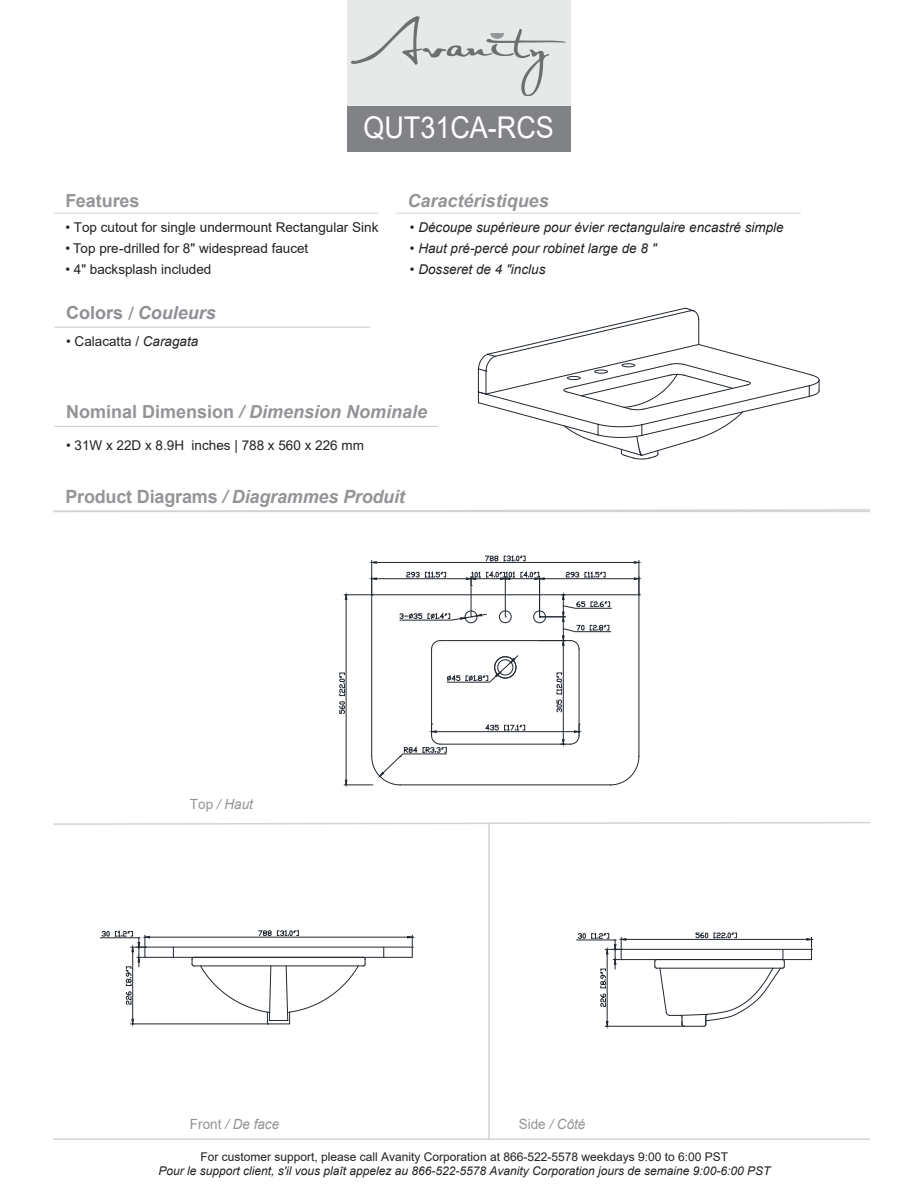
<style>
.page{position:relative;width:918px;height:1188px;background:#fff}
.page>*{position:absolute;margin:0;border:0;box-sizing:border-box;transform-origin:0 0}
.t1{font:30px "Arial";color:#fff;scale:.9 1}
.t2{font:italic 700 18.3px "Arial";letter-spacing:-.01em;color:#939598}
.t3{font:italic 700 18px "Arial";color:#929497}
.t4{font:italic 700 18px "Arial";color:#8e9096}
.t5{font:700 18px "Arial";color:#939598}
.t6{font:italic 14.1px "Arial";color:#939598;scale:.96 1}
.t7{font:italic 13.5px "Arial";color:#231f20}
.t8{font:13.5px "Arial";color:#231f20}
.t9{font:13.5px "Arial";color:#242122}
.t10{font:13.5px "Arial";color:#252122}
.t11{font:italic 12px "Arial";color:#221f20}
.t12{font:12px "Arial";color:#221f20}
.s1{font-style:normal}
.s2{font-family:"Myriad Pro";font-weight:600;font-style:normal}
.s3{font-style:italic}
</style>
<div class="page">
<div style="left:347px;top:0;width:223px;height:106px;background:#e7e8e8"></div>
<svg style="left:351px;top:16px;width:215px;height:80px"></svg>
<div style="left:347px;top:106px;width:223px;height:46px;background:#808285"></div>
<svg style="left:53px;top:509px;width:817px;height:4px"></svg>
<hr style="left:54px;top:213px;width:324px;height:1px;background:#d1d3d4">
<hr style="left:397px;top:213px;width:404px;height:1px;background:#d1d3d4">
<hr style="left:53px;top:1138px;width:817px;height:2px;background:#d1d3d4">
<svg style="left:53px;top:822px;width:817px;height:3px"></svg>
<hr style="left:54px;top:327px;width:317px;height:1px;background:#c7cacc">
<hr style="left:54px;top:426px;width:384px;height:1px;background:#c7cacc">
<hr style="left:53px;top:511px;width:817px;height:1px;background:#d1d3d4">
<hr style="left:488px;top:823px;width:2px;height:317px;background:#d1d3d4">
<hr style="left:372px;top:595px;width:267px;height:1px;background:#212830">
<hr style="left:371px;top:595px;width:1px;height:161px;background:#212830">
<hr style="left:400px;top:785px;width:210px;height:1px;background:#212830">
<hr style="left:639px;top:595px;width:1px;height:161px;background:#212830">
<svg style="left:431px;top:640px;width:10px;height:10px"></svg>
<hr style="left:440px;top:640px;width:131px;height:1px;background:#212830">
<hr style="left:579px;top:649px;width:1px;height:87px;background:#212830">
<hr style="left:440px;top:744px;width:131px;height:1px;background:#212830">
<hr style="left:431px;top:649px;width:1px;height:87px;background:#212830">
<hr style="left:471px;top:577px;width:1px;height:39px;background:#212830">
<hr style="left:376px;top:578px;width:90px;height:1px;background:#212830">
<svg style="left:406px;top:572px;width:40px;height:6px"></svg>
<hr style="left:505px;top:577px;width:1px;height:39px;background:#212830">
<svg style="left:499px;top:610px;width:13px;height:13px"></svg>
<hr style="left:539px;top:577px;width:1px;height:39px;background:#212830">
<hr style="left:544px;top:578px;width:90px;height:1px;background:#212830">
<svg style="left:566px;top:572px;width:39px;height:6px"></svg>
<svg style="left:466px;top:572px;width:78px;height:14px"></svg>
<hr style="left:639px;top:561px;width:1px;height:33px;background:#212830">
<hr style="left:371px;top:561px;width:1px;height:33px;background:#212830">
<hr style="left:376px;top:562px;width:258px;height:1px;background:#212830">
<svg style="left:634px;top:577px;width:6px;height:19px"></svg>
<svg style="left:485px;top:555px;width:40px;height:7px"></svg>
<svg style="left:399px;top:610px;width:88px;height:14px"></svg>
<hr style="left:436px;top:731px;width:138px;height:1px;background:#212830">
<svg style="left:485px;top:725px;width:40px;height:6px"></svg>
<hr style="left:563px;top:645px;width:1px;height:94px;background:#212830">
<svg style="left:561px;top:724px;width:19px;height:21px"></svg>
<svg style="left:533px;top:594px;width:79px;height:56px"></svg>
<svg style="left:556px;top:673px;width:6px;height:40px"></svg>
<hr style="left:346px;top:599px;width:1px;height:181px;background:#212830">
<svg style="left:339px;top:673px;width:6px;height:41px"></svg>
<svg style="left:344px;top:577px;width:32px;height:23px"></svg>
<svg style="left:447px;top:655px;width:71px;height:28px"></svg>
<svg style="left:344px;top:724px;width:103px;height:62px"></svg>
<svg style="left:610px;top:756px;width:30px;height:30px"></svg>
<hr style="left:150px;top:937px;width:258px;height:1px;background:#212830">
<svg style="left:408px;top:935px;width:5px;height:13px"></svg>
<svg style="left:258px;top:930px;width:40px;height:6px"></svg>
<hr style="left:131px;top:1024px;width:135px;height:1px;background:#212830">
<hr style="left:132px;top:952px;width:1px;height:67px;background:#212830">
<svg style="left:132px;top:1019px;width:2px;height:6px"></svg>
<svg style="left:100px;top:931px;width:50px;height:74px"></svg>
<svg style="left:191px;top:957px;width:175px;height:68px"></svg>
<div style="left:621px;top:949px;width:190px;height:11px;border:1px solid #212830"></div>
<hr style="left:626px;top:939px;width:181px;height:1px;background:#212830">
<svg style="left:807px;top:938px;width:5px;height:12px"></svg>
<svg style="left:695px;top:932px;width:42px;height:6px"></svg>
<hr style="left:605px;top:1026px;width:78px;height:1px;background:#212830">
<hr style="left:607px;top:954px;width:1px;height:68px;background:#212830">
<svg style="left:576px;top:933px;width:50px;height:74px"></svg>
<svg style="left:654px;top:950px;width:131px;height:77px"></svg>
<svg style="left:478px;top:308px;width:342px;height:152px"></svg>
<h1 class="t1" style="left:363px;top:107px;width:213px">QUT31CA-RCS</h1>
<h3 class="t5" style="left:65px;top:188px;width:76px">Features</h3>
<p class="t8" style="left:65px;top:218px;width:315px">• Top cutout for single undermount Rectangular Sink</p>
<p class="t8" style="left:65px;top:239px;width:245px">• Top pre-drilled for 8" widespread faucet</p>
<p class="t8" style="left:65px;top:260px;width:148px">• 4" backsplash included</p>
<h3 class="t4" style="left:66px;top:301px;width:151px"><span class="s1">Colors</span> <span class="s2">/</span> Couleurs</h3>
<p class="t10" style="left:66px;top:332px;width:134px">• Calacatta / <span class="s3">Caragata</span></p>
<h3 class="t3" style="left:408px;top:189px;width:143px">Caractéristiques</h3>
<p class="t7" style="left:410px;top:219px;width:375px">• Découpe supérieure pour évier rectangulaire encastré simple</p>
<p class="t7" style="left:410px;top:240px;width:248px">• Haut pré-percé pour robinet large de 8 "</p>
<p class="t7" style="left:410px;top:260px;width:137px">• Dosseret de 4 "inclus</p>
<h3 class="t3" style="left:66px;top:400px;width:363px"><span class="s1">Nominal Dimension</span> / Dimension Nominale</h3>
<p class="t9" style="left:66px;top:436px;width:299px">• 31W x 22D x 8.9H inches | 788 x 560 x 226 mm</p>
<h2 class="t2" style="left:65px;top:484px;width:341px"><span class="s1">Product Diagrams</span> / Diagrammes Produit</h2>
<p class="t6" style="left:190px;top:795px;width:67px"><span class="s1">Top</span> / Haut</p>
<p class="t6" style="left:190px;top:1115px;width:95px"><span class="s1">Front</span> / De face</p>
<p class="t6" style="left:519px;top:1115px;width:71px"><span class="s1">Side</span> / Côté</p>
<p class="t12" style="left:201px;top:1148px;width:529px">For customer support, please call Avanity Corporation at 866-522-5578 weekdays 9:00 to 6:00 PST</p>
<p class="t11" style="left:158px;top:1163px;width:613px">Pour le support client, s'il vous plaît appelez au 866-522-5578 Avanity Corporation jours de semaine 9:00-6:00 PST</p>
</div>
